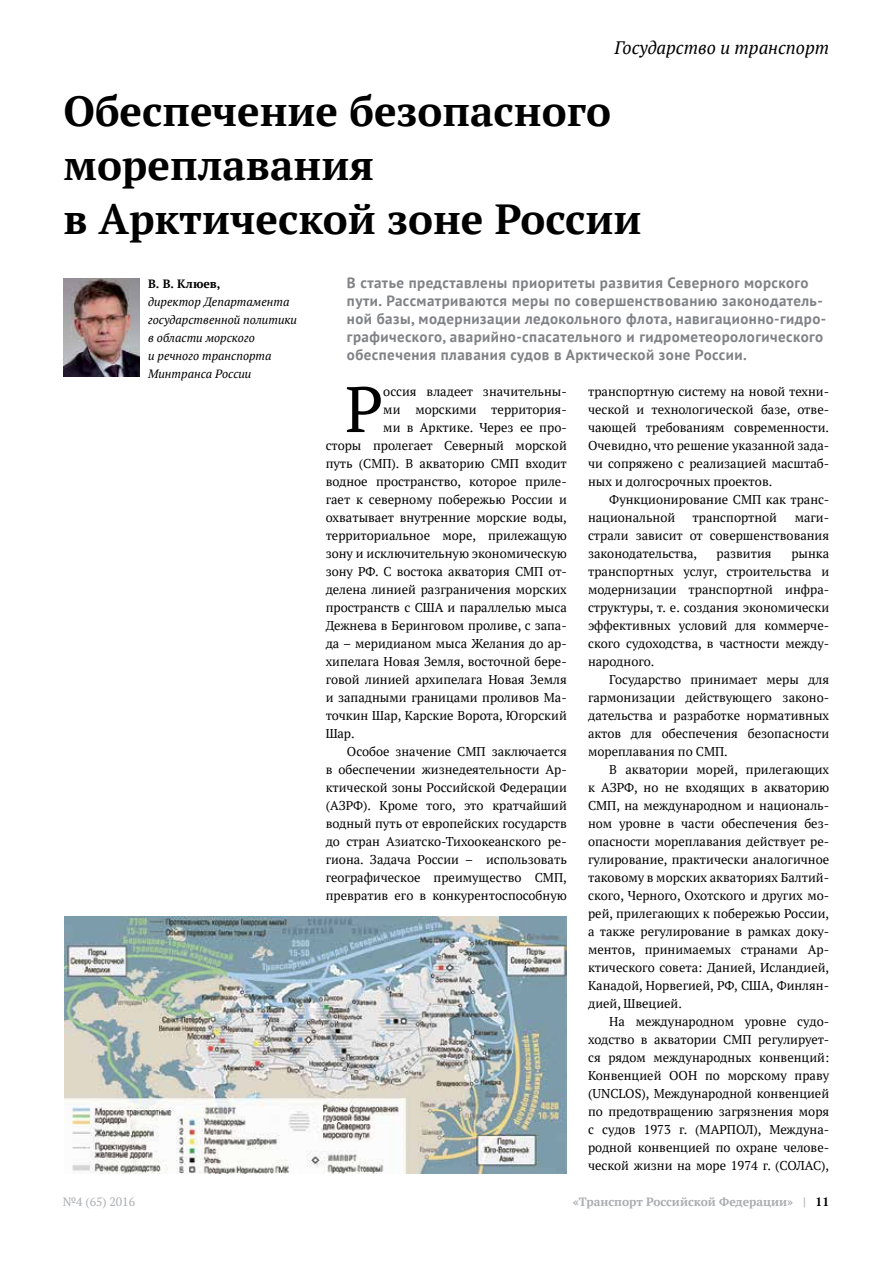
<style>
.page{position:relative;width:893px;height:1263px;background:#fff}
.page>*{position:absolute;margin:0;border:0;box-sizing:border-box;transform-origin:0 0}
.t1{font:64.2px "PT Serif";color:#000}
.t2{font:700 42px/54px "PT Serif";color:#000}
.t3{font:italic 18px "PT Serif";color:#000}
.t4{font:700 15px/18px "PT Sans";letter-spacing:.03em;color:#808285}
.t5{font:12.75px/18px "PT Serif";color:#000;text-align:justify}
.t6{font:italic 12px/18px "PT Serif";color:#000}
.t7{font:700 12px "PT Serif";color:#abadb0}
.t8{font:12px "PT Serif";color:#abadb0}
.t9{font:700 12px "PT Serif";color:#000}
.s1{color:#000}
</style>
<div class="page">
<img style="left:64px;top:917px;width:503px;height:256px">
<img style="left:63px;top:279px;width:77px;height:97px">
<h3 class="t3" style="left:614px;top:36px;width:216px">Государство и транспорт</h3>
<h2 class="t2" style="left:63px;top:83px;width:580px">Обеспечение безопасного мореплавания<br>в Арктической зоне России</h2>
<p class="t9" style="left:148px;top:276px;width:74px">В. В. Клюев,</p>
<p class="t6" style="left:148px;top:293px;width:150px">директор Департамента государственной политики в области морского<br>и речного транспорта<br>Минтранса России</p>
<p class="t4" style="left:347px;top:273px;width:481px">В статье представлены приоритеты развития Северного морского пути. Рассматриваются меры по совершенствованию законодатель&shy;ной базы, модернизации ледокольного флота, навигационно-гидро&shy;графического, аварийно-спасательного и гидрометеорологического обеспечения плавания судов в Арктической зоне России.</p>
<h1 class="t1" style="left:345px;top:368px;width:40px">Р</h1>
<p class="t5" style="left:383px;top:382px;width:185px">оссия владеет значительны-</p>
<p class="t5" style="left:383px;top:400px;width:185px">ми морскими территория-</p>
<p class="t5" style="left:383px;top:418px;width:185px">ми в Арктике. Через ее про-</p>
<p class="t5" style="left:326px;top:436px;width:243px">сторы пролегает Северный морской</p>
<p class="t5" style="left:326px;top:454px;width:243px">путь (СМП). В акваторию СМП входит</p>
<p class="t5" style="left:326px;top:472px;width:243px">водное пространство, которое приле-</p>
<p class="t5" style="left:326px;top:490px;width:243px">гает к северному побережью России и</p>
<p class="t5" style="left:326px;top:508px;width:243px">охватывает внутренние морские воды,</p>
<p class="t5" style="left:326px;top:526px;width:243px">территориальное море, прилежащую</p>
<p class="t5" style="left:326px;top:544px;width:243px">зону и исключительную экономическую</p>
<p class="t5" style="left:326px;top:562px;width:243px">зону РФ. С востока акватория СМП от-</p>
<p class="t5" style="left:326px;top:580px;width:243px">делена линией разграничения морских</p>
<p class="t5" style="left:326px;top:598px;width:243px">пространств с США и параллелью мыса</p>
<p class="t5" style="left:326px;top:616px;width:243px">Дежнева в Беринговом проливе, с запа-</p>
<p class="t5" style="left:326px;top:634px;width:243px">да – меридианом мыса Желания до ар-</p>
<p class="t5" style="left:326px;top:652px;width:243px">хипелага Новая Земля, восточной бере-</p>
<p class="t5" style="left:326px;top:670px;width:243px">говой линией архипелага Новая Земля</p>
<p class="t5" style="left:326px;top:688px;width:243px">и западными границами проливов Ма-</p>
<p class="t5" style="left:326px;top:706px;width:243px">точкин Шар, Карские Ворота, Югорский</p>
<p class="t5" style="left:326px;top:724px;width:31px">Шар.</p>
<p class="t5" style="left:347px;top:742px;width:221px">Особое значение СМП заключается</p>
<p class="t5" style="left:326px;top:760px;width:243px">в обеспечении жизнедеятельности Ар-</p>
<p class="t5" style="left:326px;top:778px;width:243px">ктической зоны Российской Федерации</p>
<p class="t5" style="left:326px;top:796px;width:243px">(АЗРФ). Кроме того, это кратчайший</p>
<p class="t5" style="left:326px;top:814px;width:243px">водный путь от европейских государств</p>
<p class="t5" style="left:326px;top:832px;width:243px">до стран Азиатско-Тихоокеанского ре-</p>
<p class="t5" style="left:326px;top:850px;width:243px">гиона. Задача России – использовать</p>
<p class="t5" style="left:326px;top:868px;width:243px">географическое преимущество СМП,</p>
<p class="t5" style="left:326px;top:886px;width:243px">превратив его в конкурентоспособную</p>
<p class="t5" style="left:588px;top:382px;width:243px">транспортную систему на новой техни&shy;ческой и технологической базе, отве&shy;чающей требованиям современности.<br>Очевидно, что решение указанной зада&shy;чи сопряжено с реализацией масштаб&shy;ных и долгосрочных проектов.</p>
<p class="t5" style="left:588px;top:490px;width:243px;text-indent:21px">Функционирование СМП как транс&shy;национальной</p>
<p class="t5" style="left:692px;top:508px;width:86px">транспортной</p>
<p class="t5" style="left:588px;top:508px;width:243px;text-indent:207px">маги&shy;страли зависит от совершенствования законодательства,</p>
<p class="t5" style="left:588px;top:544px;width:243px;text-indent:203px">рынка транспортных услуг, строительства и модернизации транспортной инфра&shy;структуры, т. е. создания экономически эффективных условий для коммерче&shy;ского судоходства, в частности между&shy;народного.</p>
<p class="t5" style="left:588px;top:670px;width:243px;text-indent:21px">Государство принимает меры для гармонизации действующего законо&shy;дательства и разработке нормативных актов для обеспечения безопасности мореплавания по СМП.</p>
<p class="t5" style="left:588px;top:760px;width:243px;text-indent:21px">В акватории морей, прилегающих к АЗРФ, но не входящих в акваторию СМП, на международном и националь&shy;ном уровне в части обеспечения без&shy;опасности мореплавания действует ре&shy;гулирование, практически аналогичное таковому в морских акваториях Балтий&shy;ского, Черного, Охотского и других мо&shy;рей, прилегающих к побережью России, а также регулирование в рамках доку&shy;ментов, принимаемых странами Ар&shy;ктического совета: Данией, Исландией, Канадой, Норвегией, РФ, США, Финлян&shy;дией, Швецией.</p>
<p class="t5" style="left:588px;top:1013px;width:243px;text-indent:21px">На международном уровне судо&shy;ходство в акватории СМП регулирует&shy;ся рядом международных конвенций:<br>Конвенцией ООН по морскому праву (UNCLOS), Международной конвенцией по предотвращению загрязнения моря с судов 1973 г. (МАРПОЛ), Междуна&shy;родной конвенцией по охране челове&shy;ческой жизни на море 1974 г. (СОЛАС),</p>
<p class="t5" style="left:716px;top:544px;width:57px">развития</p>
<p class="t8" style="left:63px;top:1194px;width:74px">№4 (65) 2016</p>
<p class="t7" style="left:573px;top:1194px;width:258px">«Транспорт Российской Федерации» | <span class="s1">11</span></p>
</div>
